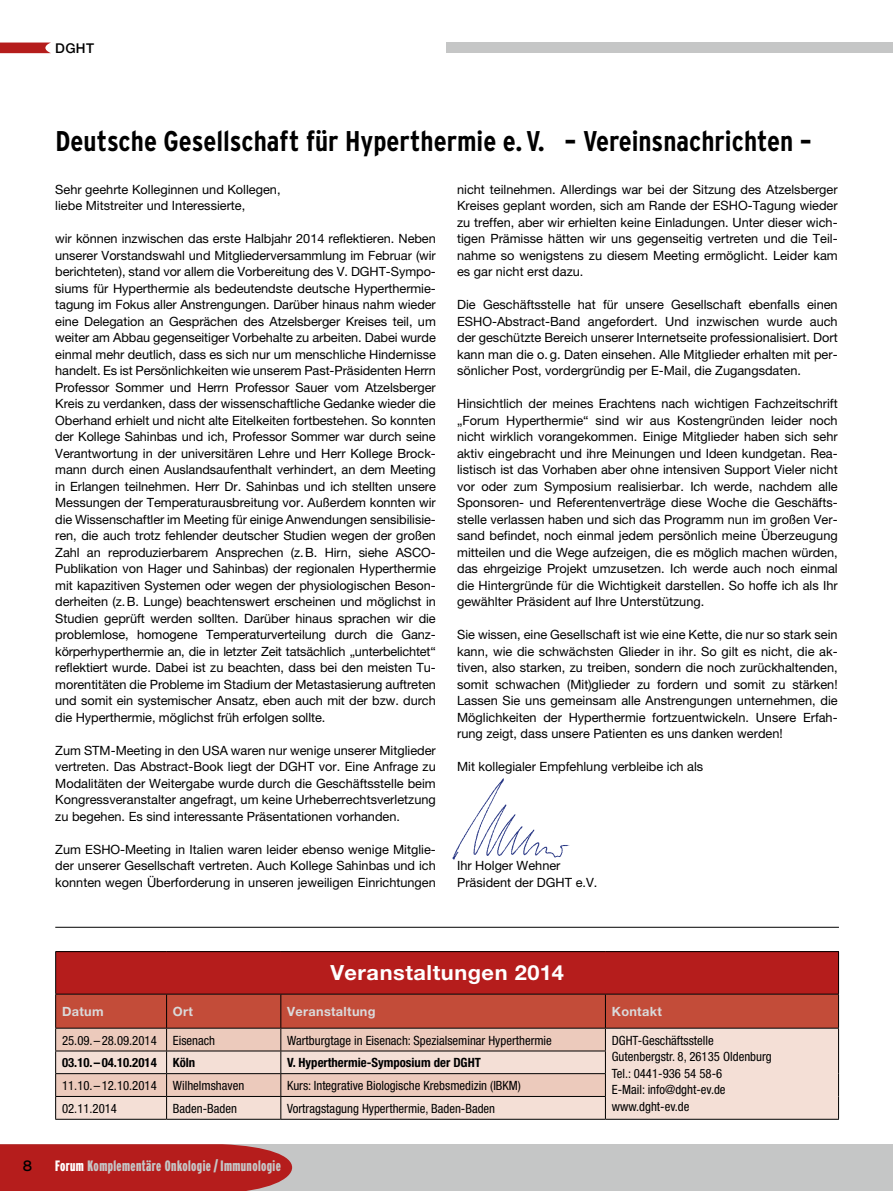
<style>
.page{position:relative;width:893px;height:1191px;background:#fff}
.page>*{position:absolute;margin:0;border:0;box-sizing:border-box;transform-origin:0 0}
.t1{font:700 condensed 28.5px "Interstate";color:#000}
.t2{font:700 20.85px "Helvetica Neue";letter-spacing:.025em;color:#fff;scale:1.04 1}
.t3{font:900 extra-condensed 15px "Interstate";letter-spacing:.025em;color:#c5c6c6}
.t4{font:15px "Interstate";color:#000}
.t5{font:500 13.5px "Helvetica Neue";color:#000}
.t6{font:12.75px/16.5px "Helvetica Neue";color:#000;text-align:justify}
.t7{font:condensed 12.75px/16.5px "Helvetica Neue";color:#000}
.t8{font:700 condensed 12.75px "Helvetica Neue";color:#000}
.t9{font:700 12.75px "Helvetica Neue";letter-spacing:.025em;color:#dadada}
.s1{color:#fff}
</style>
<div class="page">
<svg style="left:0;top:43px;width:51px;height:10px"></svg>
<div style="left:0;top:1144px;width:893px;height:47px;background:#c5c6c6"></div>
<div style="left:0;top:1144px;width:292px;height:47px;background:#b51d1c"></div>
<div style="left:446px;top:43px;width:447px;height:10px;background:#c5c6c6"></div>
<div style="left:56px;top:951px;width:782px;height:43px;background:#b51d1c"></div>
<hr style="left:55px;top:951px;width:112px;height:1px;background:#000">
<hr style="left:55px;top:952px;width:1px;height:41px;background:#000">
<hr style="left:167px;top:951px;width:114px;height:1px;background:#000">
<hr style="left:281px;top:951px;width:324px;height:1px;background:#000">
<hr style="left:605px;top:951px;width:234px;height:1px;background:#000">
<hr style="left:838px;top:952px;width:1px;height:41px;background:#000">
<hr style="left:55px;top:993px;width:112px;height:1px;background:#000">
<hr style="left:167px;top:993px;width:114px;height:1px;background:#000">
<hr style="left:281px;top:993px;width:324px;height:1px;background:#000">
<hr style="left:605px;top:993px;width:234px;height:1px;background:#000">
<hr style="left:605px;top:1118px;width:234px;height:1px;background:#000">
<svg style="left:55px;top:994px;width:784px;height:124px;background:#dbaa9d"></svg>
<hr style="left:55px;top:1118px;width:112px;height:1px;background:#000">
<hr style="left:167px;top:1118px;width:114px;height:1px;background:#000">
<hr style="left:281px;top:1118px;width:324px;height:1px;background:#000">
<hr style="left:55px;top:927px;width:784px;height:1px;background:#000">
<img style="left:452px;top:778px;width:117px;height:82px">
<p class="t5" style="left:55px;top:40px;width:40px">DGHT</p>
<h1 class="t1" style="left:55px;top:125px;width:758px">Deutsche Gesellschaft für Hyperthermie e.V. – Vereinsnachrichten –</h1>
<p class="t6" style="left:55px;top:181px;width:227px">Sehr geehrte Kolleginnen und Kollegen, liebe Mitstreiter und Interessierte,</p>
<p class="t6" style="left:55px;top:230px;width:382px">wir können inzwischen das erste Halbjahr 2014 reflektieren. Neben unserer Vorstandswahl und Mitgliederversammlung im Februar (wir berichteten), stand vor allem die Vorbereitung des V. DGHT-Sympo&shy;siums für Hyperthermie als bedeutendste deutsche Hyperthermie&shy;tagung im Fokus aller Anstrengungen. Darüber hinaus nahm wieder eine Delegation an Gesprächen des Atzelsberger Kreises teil, um weiter am Abbau gegenseitiger Vorbehalte zu arbeiten. Dabei wurde einmal mehr deutlich, dass es sich nur um menschliche Hindernisse handelt. Es ist Persönlichkeiten wie unserem Past-Präsidenten Herrn Professor Sommer und Herrn Professor Sauer vom Atzelsberger Kreis zu verdanken, dass der wissenschaftliche Gedanke wieder die Oberhand erhielt und nicht alte Eitelkeiten fortbestehen. So konnten der Kollege Sahinbas und ich, Professor Sommer war durch seine Verantwortung in der universitären Lehre und Herr Kollege Brock&shy;mann durch einen Auslandsaufenthalt verhindert, an dem Meeting in Erlangen teilnehmen. Herr Dr. Sahinbas und ich stellten unsere Messungen der Temperaturausbreitung vor. Außerdem konnten wir die Wissenschaftler im Meeting für einige Anwendungen sensibilisie&shy;ren, die auch trotz fehlender deutscher Studien wegen der großen Zahl an reproduzierbarem Ansprechen (z.B. Hirn, siehe ASCO-Publikation von Hager und Sahinbas) der regionalen Hyperthermie mit kapazitiven Systemen oder wegen der physiologischen Beson&shy;derheiten (z.B. Lunge) beachtenswert erscheinen und möglichst in Studien geprüft werden sollten. Darüber hinaus sprachen wir die problemlose, homogene Temperaturverteilung durch die Ganz&shy;körperhyperthermie an, die in letzter Zeit tatsächlich „unterbelichtet“ reflektiert wurde. Dabei ist zu beachten, dass bei den meisten Tu&shy;morentitäten die Probleme im Stadium der Metastasierung auftreten und somit ein systemischer Ansatz, eben auch mit der bzw. durch die Hyperthermie, möglichst früh erfolgen sollte.</p>
<p class="t6" style="left:55px;top:742px;width:382px">Zum STM-Meeting in den USA waren nur wenige unserer Mitglieder vertreten. Das Abstract-Book liegt der DGHT vor. Eine Anfrage zu Modalitäten der Weitergabe wurde durch die Geschäftsstelle beim Kongressveranstalter angefragt, um keine Urheberrechtsverletzung zu begehen. Es sind interessante Präsentationen vorhanden.</p>
<p class="t6" style="left:55px;top:841px;width:382px">Zum ESHO-Meeting in Italien waren leider ebenso wenige Mitglie&shy;der unserer Gesellschaft vertreten. Auch Kollege Sahinbas und ich konnten wegen Überforderung in unseren jeweiligen Einrichtungen</p>
<p class="t6" style="left:457px;top:181px;width:382px">nicht teilnehmen. Allerdings war bei der Sitzung des Atzelsberger Kreises geplant worden, sich am Rande der ESHO-Tagung wieder zu treffen, aber wir erhielten keine Einladungen. Unter dieser wich&shy;tigen Prämisse hätten wir uns gegenseitig vertreten und die Teil&shy;nahme so wenigstens zu diesem Meeting ermöglicht. Leider kam es gar nicht erst dazu.</p>
<p class="t6" style="left:457px;top:296px;width:382px">Die Geschäftsstelle hat für unsere Gesellschaft ebenfalls einen ESHO-Abstract-Band angefordert. Und inzwischen wurde auch der geschützte Bereich unserer Internetseite professionalisiert. Dort kann man die o.g. Daten einsehen. Alle Mitglieder erhalten mit per&shy;sönlicher Post, vordergründig per E-Mail, die Zugangsdaten.</p>
<p class="t6" style="left:457px;top:395px;width:382px">Hinsichtlich der meines Erachtens nach wichtigen Fachzeitschrift „Forum Hyperthermie“ sind wir aus Kostengründen leider noch nicht wirklich vorangekommen. Einige Mitglieder haben sich sehr aktiv eingebracht und ihre Meinungen und Ideen kundgetan. Rea&shy;listisch ist das Vorhaben aber ohne intensiven Support Vieler nicht vor oder zum Symposium realisierbar. Ich werde, nachdem alle Sponsoren- und Referentenverträge diese Woche die Geschäfts&shy;stelle verlassen haben und sich das Programm nun im großen Ver&shy;sand befindet, noch einmal jedem persönlich meine Überzeugung mitteilen und die Wege aufzeigen, die es möglich machen würden, das ehrgeizige Projekt umzusetzen. Ich werde auch noch einmal die Hintergründe für die Wichtigkeit darstellen. So hoffe ich als Ihr gewählter Präsident auf Ihre Unterstützung.</p>
<p class="t6" style="left:457px;top:626px;width:382px">Sie wissen, eine Gesellschaft ist wie eine Kette, die nur so stark sein kann, wie die schwächsten Glieder in ihr. So gilt es nicht, die ak&shy;tiven, also starken, zu treiben, sondern die noch zurückhaltenden, somit schwachen (Mit)glieder zu fordern und somit zu stärken!<br>Lassen Sie uns gemeinsam alle Anstrengungen unternehmen, die Möglichkeiten der Hyperthermie fortzuentwickeln. Unsere Erfah&shy;rung zeigt, dass unsere Patienten es uns danken werden!</p>
<p class="t6" style="left:457px;top:758px;width:248px">Mit kollegialer Empfehlung verbleibe ich als</p>
<p class="t6" style="left:457px;top:857px;width:142px">Ihr Holger Wehner<br>Präsident der DGHT e.V.</p>
<h2 class="t2" style="left:330px;top:959px;width:226px">Veranstaltungen 2014</h2>
<p class="t9" style="left:62px;top:1003px;width:43px">Datum</p>
<p class="t9" style="left:173px;top:1003px;width:22px">Ort</p>
<p class="t9" style="left:287px;top:1003px;width:90px">Veranstaltung</p>
<p class="t9" style="left:612px;top:1003px;width:52px">Kontakt</p>
<p class="t7" style="left:62px;top:1031px;width:96px">25.09.–28.09.2014</p>
<p class="t7" style="left:173px;top:1031px;width:44px">Eisenach</p>
<p class="t7" style="left:287px;top:1031px;width:266px">Wartburgtage in Eisenach: Spezialseminar Hyperthermie</p>
<p class="t7" style="left:612px;top:1031px;width:161px">DGHT-Geschäftsstelle<br>Gutenbergstr. 8, 26135 Oldenburg<br>Tel.: 0441-936 54 58-6<br>E-Mail: info@dght-ev.de www.dght-ev.de</p>
<p class="t8" style="left:62px;top:1055px;width:96px">03.10.–04.10.2014</p>
<p class="t8" style="left:173px;top:1055px;width:24px">Köln</p>
<p class="t8" style="left:287px;top:1055px;width:195px">V. Hyperthermie-Symposium der DGHT</p>
<p class="t7" style="left:62px;top:1077px;width:96px">11.10.–12.10.2014</p>
<p class="t7" style="left:173px;top:1077px;width:73px">Wilhelmshaven</p>
<p class="t7" style="left:287px;top:1077px;width:235px">Kurs: Integrative Biologische Krebsmedizin (IBKM)</p>
<p class="t7" style="left:62px;top:1100px;width:57px">02.11.2014</p>
<p class="t7" style="left:173px;top:1100px;width:65px">Baden-Baden</p>
<p class="t7" style="left:287px;top:1100px;width:209px">Vortragstagung Hyperthermie, Baden-Baden</p>
<p class="t4" style="left:23px;top:1157px;width:12px">8</p>
<p class="t3" style="left:55px;top:1157px;width:227px"><span class="s1">Forum</span> Komplementäre Onkologie / Immunologie</p>
</div>
